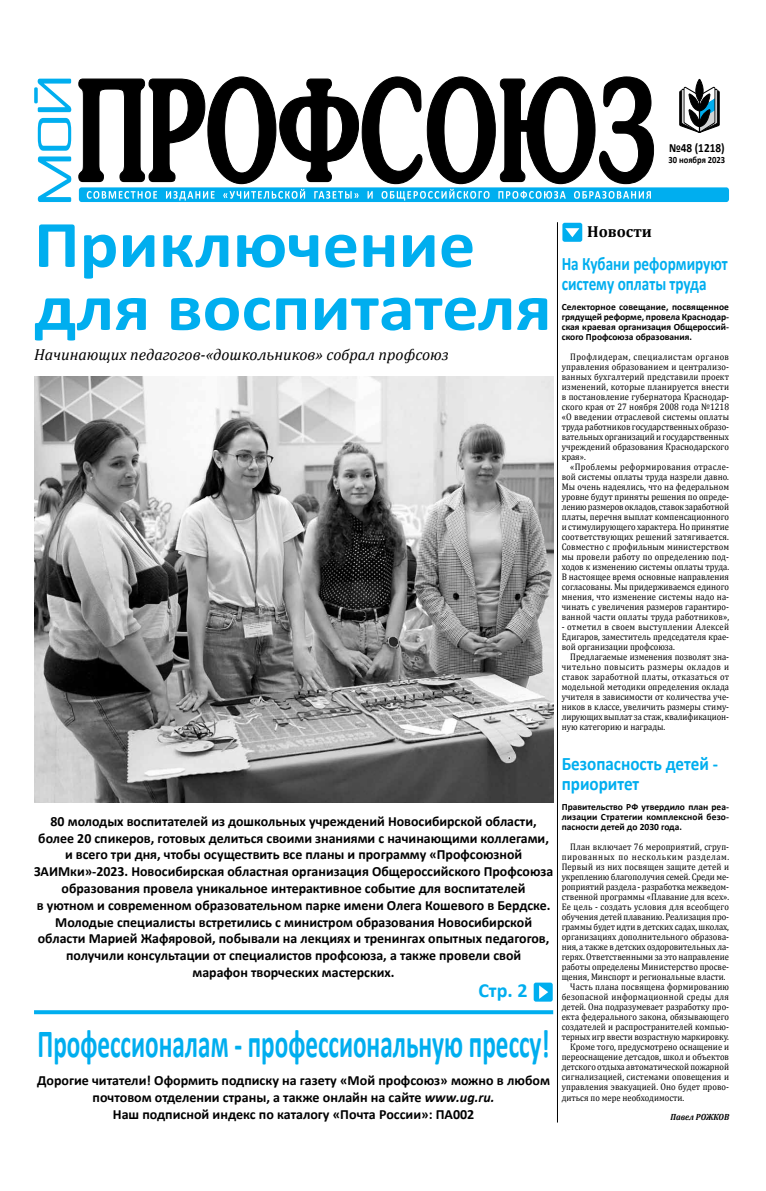
<style>
.page{position:relative;width:766px;height:1191px;background:#fff}
.page>*{position:absolute;margin:0;border:0;box-sizing:border-box;transform-origin:0 0}
.t1{font:700 67px/63px "Calibri";color:#00aeef;scale:1.08 1}
.t2{font:700 40px "Calibri";color:#00aeef;scale:.63 1}
.t3{font:700 20px "Calibri";color:#00aeef}
.t4{font:700 19px/20px "Calibri";color:#00aeef;scale:.8 1}
.t5{font:700 19px/20px "Calibri";color:#00aeef;scale:.9 1}
.t6{font:italic 16px "Cambria";color:#000}
.t7{font:700 16px "Cambria";color:#000}
.t8{font:700 14px/16.8px "Calibri";color:#000;text-align:center}
.t9{font:700 12.5px "Calibri";color:#000;scale:.9 1}
.t10{font:9.5px/10px "Cambria";color:#000;text-align:justify;scale:.9 1}
.t11{font:700 9.5px/10px "Calibri";color:#000;text-align:justify}
.t12{font:9.5px "Cambria";letter-spacing:.02em;color:#000;scale:.9 1}
.t13{font:9.5px "Cambria";letter-spacing:.03em;color:#000;scale:.9 1}
.t14{font:9.5px "Cambria";letter-spacing:.06em;color:#000;scale:.9 1}
.t15{font:700 9.5px "Calibri";color:#000;scale:.9 1}
.t16{font:italic 700 9px "Cambria";color:#000;scale:.9 1}
.s1{font-style:italic}
</style>
<div class="page">
<svg style="left:79px;top:77px;width:574px;height:107px"></svg>
<div style="left:79px;top:187px;width:649px;height:15px;background:#00aeef;border-radius:3px"></div>
<svg style="left:87px;top:189px;width:402px;height:12px"></svg>
<svg style="left:498px;top:191px;width:152px;height:8px"></svg>
<svg style="left:679px;top:78px;width:40px;height:55px"></svg>
<svg style="left:34px;top:79px;width:37px;height:123px"></svg>
<div style="left:562px;top:223px;width:20px;height:19px;background:#00aeef;border-radius:2px"></div>
<svg style="left:565px;top:228px;width:14px;height:9px"></svg>
<hr style="left:557px;top:222px;width:1px;height:900px;background:#000">
<img style="left:34px;top:376px;width:519px;height:426px">
<svg style="left:34px;top:1010px;width:519px;height:4px;background:#0eb2ef"></svg>
<div style="left:533px;top:982px;width:19px;height:19px;background:#00aeef;border-radius:2px"></div>
<svg style="left:539px;top:985px;width:9px;height:14px"></svg>
<h3 class="t9" style="left:669px;top:139px;width:63px">№48 (1218)</h3>
<p class="t15" style="left:668px;top:154px;width:64px">30 ноября 2023</p>
<h1 class="t1" style="left:34px;top:211px;width:480px">Приключение для воспитателя</h1>
<h3 class="t6" style="left:34px;top:343px;width:416px">Начинающих педагогов-«дошкольников» собрал профсоюз</h3>
<p class="t8" style="left:34px;top:812px;width:520px">80 молодых воспитателей из дошкольных учреждений Новосибирской области, более 20 спикеров, готовых делиться своими знаниями с начинающими коллегами, и всего три дня, чтобы осуществить все планы и программу «Профсоюзной ЗАИМки»-2023. Новосибирская областная организация Общероссийского Профсоюза образования провела уникальное интерактивное событие для воспитателей<br>в уютном и современном образовательном парке имени Олега Кошевого в Бердске.<br>Молодые специалисты встретились с министром образования Новосибирской области Марией Жафяровой, побывали на лекциях и тренингах опытных педагогов, получили консультации от специалистов профсоюза, а также провели свой<br>марафон творческих мастерских.</p>
<h3 class="t3" style="left:478px;top:976px;width:51px">Стр. 2</h3>
<h2 class="t2" style="left:37px;top:1015px;width:814px">Профессионалам - профессиональную прессу!</h2>
<h3 class="t8" style="left:37px;top:1071px;width:514px">Дорогие читатели! Оформить подписку на газету «Мой профсоюз» можно в любом почтовом отделении страны, а также онлайн на сайте <span class="s1">www.ug.ru.<br></span>Наш подписной индекс по каталогу «Почта России»: ПА002</h3>
<h3 class="t7" style="left:587px;top:220px;width:66px">Новости</h3>
<h3 class="t4" style="left:561px;top:253px;width:209px">На Кубани реформируют систему оплаты труда</h3>
<p class="t11" style="left:561px;top:302px;width:169px">Селекторное совещание, посвященное грядущей реформе, провела Краснодар&shy;ская краевая организация Общероссий&shy;ского Профсоюза образования.</p>
<p class="t10" style="left:561px;top:352px;width:187px;text-indent:9px">Профлидерам, специалистам органов управления образованием и централизо&shy;ванных бухгалтерий представили проект изменений, которые планируется внести в постановление губернатора Краснодар&shy;ского края от 27 ноября 2008 года №1218 «О введении отраслевой системы оплаты труда работников государственных образо&shy;вательных организаций и государственных учреждений образования Краснодарского края».</p>
<p class="t10" style="left:561px;top:462px;width:187px;text-indent:9px">«Проблемы реформирования отрасле&shy;вой системы оплаты труда назрели давно.<br>Мы очень надеялись, что на федеральном уровне будут приняты решения по опреде&shy;лению размеров окладов, ставок заработной платы, перечня выплат компенсационного и стимулирующего характера. Но принятие соответствующих решений затягивается.<br>Совместно с профильным министерством мы провели работу по определению под&shy;ходов к изменению системы оплаты труда.<br>В настоящее время основные направления согласованы. Мы придерживаемся единого мнения, что изменение системы надо на&shy;чинать с увеличения размеров гарантиро&shy;ванной части оплаты труда работников»,</p>
<p class="t10" style="left:561px;top:622px;width:187px">- отметил в своем выступлении Алексей Едигаров, заместитель председателя крае&shy;вой организации профсоюза.</p>
<p class="t10" style="left:561px;top:652px;width:187px;text-indent:9px">Предлагаемые изменения позволят зна&shy;чительно повысить размеры окладов и ставок заработной платы, отказаться от модельной методики определения оклада учителя в зависимости от количества уче&shy;ников в классе, увеличить размеры стиму&shy;лирующих выплат за стаж, квалификацион&shy;ную категорию и награды.</p>
<h3 class="t5" style="left:561px;top:753px;width:175px">Безопасность детей - приоритет</h3>
<p class="t11" style="left:561px;top:802px;width:169px">Правительство РФ утвердило план реа&shy;лизации Стратегии комплексной безо&shy;пасности детей до 2030 года.</p>
<p class="t10" style="left:570px;top:842px;width:178px">План включает 76 мероприятий, сгруп-</p>
<p class="t14" style="left:561px;top:851px;width:187px">пированных по нескольким разделам.</p>
<p class="t12" style="left:561px;top:861px;width:187px">Первый из них посвящен защите детей и</p>
<p class="t10" style="left:561px;top:872px;width:187px">укреплению благополучия семей. Среди ме-</p>
<p class="t10" style="left:561px;top:882px;width:187px">роприятий раздела - разработка межведом-</p>
<p class="t10" style="left:561px;top:892px;width:187px">ственной программы «Плавание для всех».</p>
<p class="t12" style="left:561px;top:901px;width:187px">Ее цель - создать условия для всеобщего</p>
<p class="t10" style="left:561px;top:912px;width:187px">обучения детей плаванию. Реализация про-</p>
<p class="t10" style="left:561px;top:922px;width:187px">граммы будет идти в детских садах, школах,</p>
<p class="t10" style="left:561px;top:932px;width:187px">организациях дополнительного образова-</p>
<p class="t10" style="left:561px;top:942px;width:187px">ния, а также в детских оздоровительных ла-</p>
<p class="t10" style="left:561px;top:952px;width:187px">герях. Ответственными за это направление</p>
<p class="t10" style="left:561px;top:962px;width:187px">работы определены Министерство просве-</p>
<p class="t10" style="left:561px;top:972px;width:184px">щения, Минспорт и региональные власти.</p>
<p class="t10" style="left:570px;top:982px;width:178px">Часть плана посвящена формированию</p>
<p class="t13" style="left:561px;top:991px;width:187px">безопасной информационной среды для</p>
<p class="t10" style="left:561px;top:1002px;width:187px">детей. Она подразумевает разработку про-</p>
<p class="t10" style="left:561px;top:1012px;width:187px">екта федерального закона, обязывающего</p>
<p class="t10" style="left:561px;top:1022px;width:187px">создателей и распространителей компью-</p>
<p class="t10" style="left:561px;top:1032px;width:187px">терных игр ввести возрастную маркировку.</p>
<p class="t10" style="left:570px;top:1042px;width:178px">Кроме того, предусмотрено оснащение и</p>
<p class="t10" style="left:561px;top:1052px;width:187px">переоснащение детсадов, школ и объектов</p>
<p class="t10" style="left:561px;top:1062px;width:187px">детского отдыха автоматической пожарной</p>
<p class="t10" style="left:561px;top:1072px;width:187px">сигнализацией, системами оповещения и</p>
<p class="t10" style="left:561px;top:1082px;width:187px">управления эвакуацией. Оно будет прово-</p>
<p class="t10" style="left:561px;top:1092px;width:138px">диться по мере необходимости.</p>
<p class="t16" style="left:670px;top:1111px;width:67px">Павел РОЖКОВ</p>
</div>
